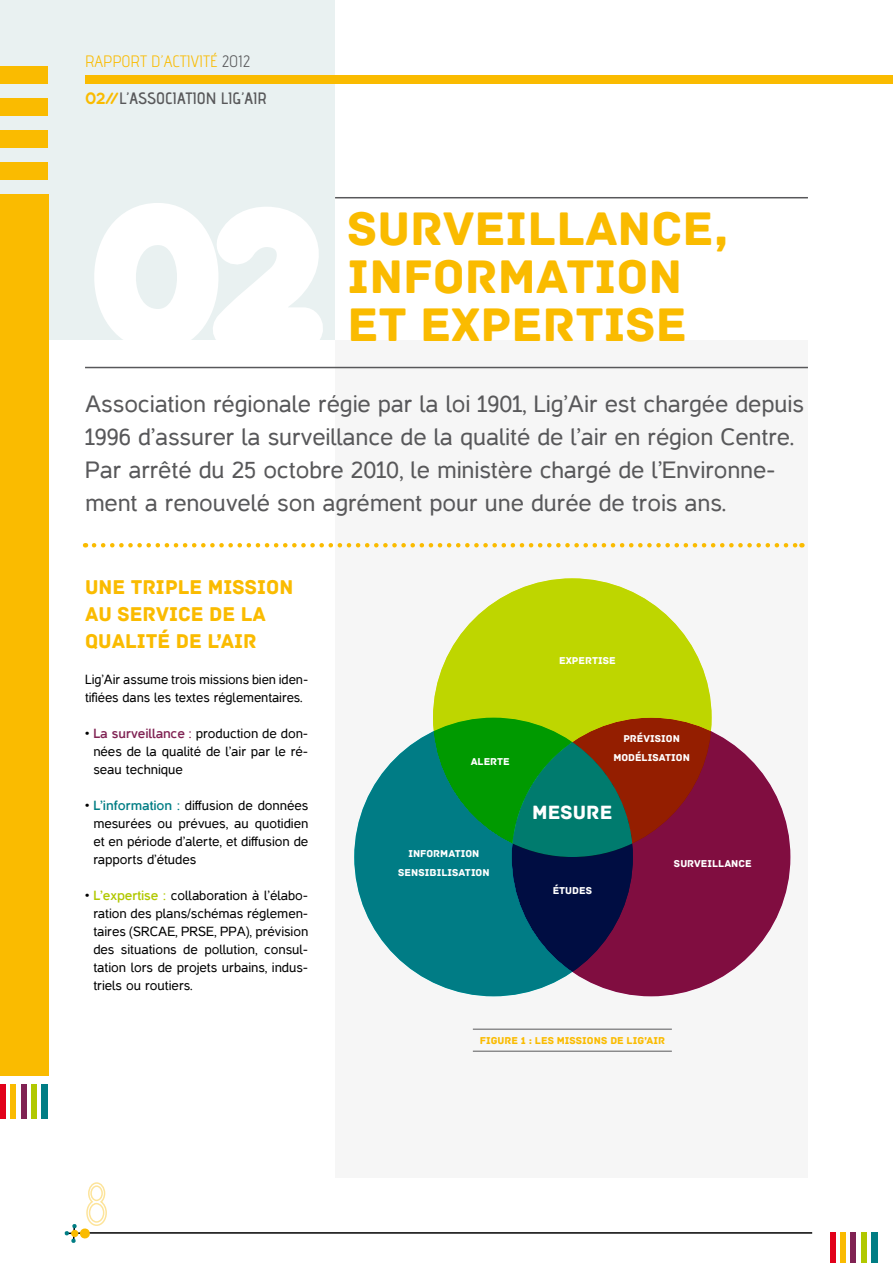
<style>
.page{position:relative;width:893px;height:1263px;background:#fff}
.page>*{position:absolute;margin:0;border:0;box-sizing:border-box;transform-origin:0 0}
.t1{font:178.8px "Multicolore";color:#fff}
.t2{font:49.5px/48px "Archive";color:#fabb00}
.t3{font:24px/33px "Casper";color:#58585a}
.t4{font:21px/27px "Archive";color:#fabb00}
.t5{font:20.25px "Archive";color:#fff}
.t6{font:16.5px "advent Bd 2";color:#58585a}
.t7{font:16.5px "advent";color:#fabb00}
.t8{font:13.5px/18px "Casper";color:#000;text-align:justify}
.t9{font:10.5px/18.9px "Archive";color:#fff;text-align:center}
.t10{font:10.5px "Archive";color:#fabb00}
.s1{color:#58585a}
.s2{font-family:"Multicolore";color:#fabb00}
.s3{font-weight:700;color:#802253}
.s4{font-weight:700;color:#007d84}
.s5{font-weight:700;color:#b1c800}
</style>
<div class="page">
<div style="left:0;top:0;width:335px;height:340px;background:#e9f1f1"></div>
<div style="left:335px;top:340px;width:473px;height:838px;background:#f6f6f6"></div>
<div style="left:0;top:66px;width:48px;height:18px;background:#fabb00"></div>
<div style="left:85px;top:75px;width:808px;height:9px;background:#fabb00"></div>
<div style="left:0;top:98px;width:48px;height:18px;background:#fabb00"></div>
<div style="left:0;top:130px;width:48px;height:18px;background:#fabb00"></div>
<div style="left:0;top:163px;width:48px;height:17px;background:#fabb00"></div>
<div style="left:0;top:195px;width:48px;height:881px;background:#fabb00"></div>
<hr style="left:87px;top:1232px;width:725px;height:2px;background:#000">
<div style="left:830px;top:1232px;width:5px;height:31px;background:#e2001a"></div>
<div style="left:840px;top:1232px;width:6px;height:31px;background:#fabb00"></div>
<div style="left:850px;top:1232px;width:6px;height:31px;background:#802253"></div>
<div style="left:861px;top:1232px;width:6px;height:31px;background:#b1c800"></div>
<div style="left:871px;top:1232px;width:7px;height:31px;background:#007d84"></div>
<div style="left:0;top:1084px;width:6px;height:34px;background:#e2001a"></div>
<div style="left:10px;top:1084px;width:6px;height:34px;background:#fabb00"></div>
<div style="left:21px;top:1084px;width:6px;height:34px;background:#802253"></div>
<div style="left:31px;top:1084px;width:6px;height:34px;background:#b1c800"></div>
<div style="left:42px;top:1084px;width:6px;height:34px;background:#007d84"></div>
<svg style="left:64px;top:1182px;width:44px;height:61px"></svg>
<svg style="left:94px;top:198px;width:242px;height:142px"></svg>
<hr style="left:335px;top:197px;width:473px;height:1px;background:#58585a">
<hr style="left:85px;top:367px;width:723px;height:1px;background:#58585a">
<svg style="left:94px;top:543px;width:708px;height:4px"></svg>
<div style="left:512px;top:718px;width:278px;height:278px;background:#800d40;border-radius:50%"></div>
<svg style="left:433px;top:578px;width:279px;height:279px;background:#b5b200"></svg>
<svg style="left:354px;top:718px;width:279px;height:278px;background:#006a63"></svg>
<svg style="left:512px;top:742px;width:120px;height:115px;background:#146f4c"></svg>
<hr style="left:473px;top:1029px;width:199px;height:1px;background:#58585a">
<hr style="left:473px;top:1051px;width:199px;height:1px;background:#58585a">
<p class="t7" style="left:85px;top:51px;width:167px">RAPPORT D’ACTIVITÉ <span class="s1">2012</span></p>
<p class="t6" style="left:85px;top:88px;width:183px"><span class="s2">02//</span>l’ASSOCIATION LIG’AIR</p>
<h1 class="t1" style="left:95px;top:169px;width:228px">02</h1>
<h2 class="t2" style="left:347px;top:206px;width:383px">SURVEILLANCE,<br>INFORMATION<br>ET EXPERTISE</h2>
<p class="t3" style="left:85px;top:388px;width:720px">Association régionale régie par la loi 1901, Lig’Air est chargée depuis 1996 d’assurer la surveillance de la qualité de l’air en région Centre.<br>Par arrêté du 25 octobre 2010, le ministère chargé de l’Environne&shy;ment a renouvelé son agrément pour une durée de trois ans.</p>
<h3 class="t4" style="left:85px;top:573px;width:93px">UNE TRIPLE</h3>
<h3 class="t4" style="left:208px;top:573px;width:72px">MISSION</h3>
<h3 class="t4" style="left:85px;top:600px;width:46px">AU SER</h3>
<h3 class="t4" style="left:85px;top:600px;width:182px;text-indent:71px">VICE DE LA<br>QUALITÉ DE L’AIR</h3>
<p class="t8" style="left:85px;top:670px;width:225px">Lig’Air assume trois missions bien iden&shy;tifiées dans les textes réglementaires.</p>
<p class="t8" style="left:93px;top:724px;width:216px;text-indent:-8px">• <span class="s3">La surveillance :</span> production de don&shy;nées de la qualité de l’air par le ré&shy;seau technique</p>
<p class="t8" style="left:93px;top:796px;width:216px;text-indent:-8px">• <span class="s4">L’information :</span> diffusion de données mesurées ou prévues, au quotidien et en période d’alerte, et diffusion de rapports d’études</p>
<p class="t8" style="left:93px;top:886px;width:216px;text-indent:-8px">• <span class="s5">L’expertise :</span> collaboration à l’élabo&shy;ration des plans/schémas réglemen&shy;taires (SRCAE, PRSE, PPA), prévision des situations de pollution, consul&shy;tation lors de projets urbains, indus&shy;triels ou routiers.</p>
<p class="t9" style="left:559px;top:651px;width:58px">EXPERTISE</p>
<p class="t9" style="left:471px;top:752px;width:41px">ALERTE</p>
<p class="t9" style="left:398px;top:844px;width:93px">INFORMATION<br>SENSIBILISATION</p>
<p class="t9" style="left:613px;top:729px;width:78px">PRÉVISION<br>MODÉLISATION</p>
<h3 class="t5" style="left:532px;top:800px;width:82px">MESURE</h3>
<p class="t9" style="left:553px;top:881px;width:41px">ÉTUDES</p>
<p class="t9" style="left:674px;top:854px;width:79px">SURVEILLANCE</p>
<p class="t10" style="left:480px;top:1035px;width:187px">FIGURE 1 : LES MISSIONS DE LIG’AIR</p>
</div>
